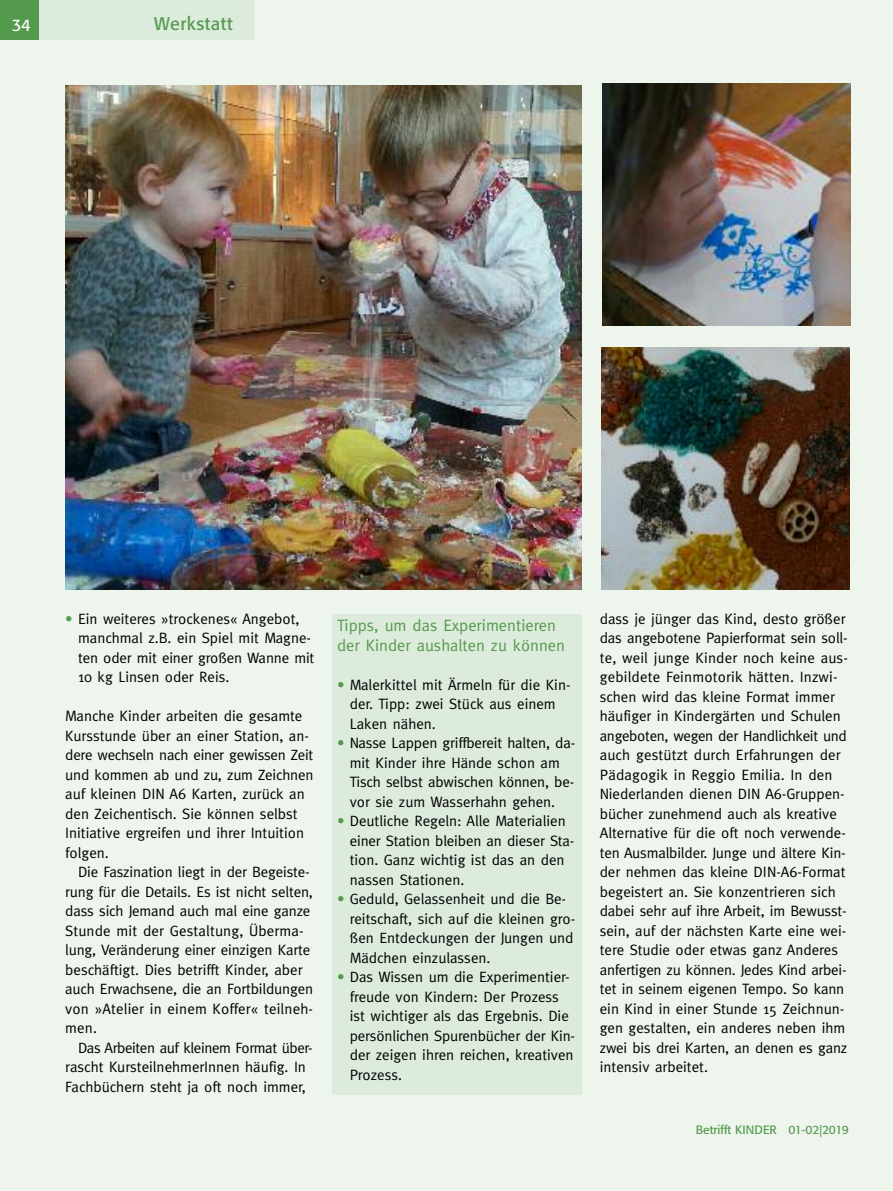
<style>
.page{position:relative;width:893px;height:1191px;background:#eef5ed}
.page>*{position:absolute;margin:0;border:0;box-sizing:border-box;transform-origin:0 0}
.t1{font:18px "Formata";letter-spacing:.03em;color:#549a4d}
.t2{font:16.5px/19.5px "Meta";color:#549a4d}
.t3{font:16.5px "Formata";color:#fff}
.t4{font:15px/19.5px "Meta";color:#000}
.t5{font:12px "Formata";color:#549a4d}
.s1{color:#549a4d}
</style>
<div class="page">
<div style="left:0;top:0;width:255px;height:39px;background:#ddebdc"></div>
<div style="left:0;top:0;width:38px;height:39px;background:#549a4d"></div>
<div style="left:333px;top:613px;width:249px;height:481px;background:#ddebdc"></div>
<img style="left:65px;top:85px;width:517px;height:504px">
<img style="left:602px;top:83px;width:248px;height:242px">
<img style="left:601px;top:348px;width:249px;height:241px">
<p class="t3" style="left:12px;top:18px;width:20px">34</p>
<p class="t1" style="left:154px;top:16px;width:80px">Werkstatt</p>
<p class="t4" style="left:78px;top:608px;width:238px;text-indent:-13px"><span class="s1">•</span> Ein weiteres »trockenes« Angebot, manchmal z.B. ein Spiel mit Magne&shy;ten oder mit einer großen Wanne mit<br>10 kg Linsen oder Reis.</p>
<p class="t4" style="left:65px;top:706px;width:250px">Manche Kinder arbeiten die gesamte Kursstunde über an einer Station, an&shy;dere wechseln nach einer gewissen Zeit und kommen ab und zu, zum Zeichnen auf kleinen DIN A6 Karten, zurück an den Zeichentisch. Sie können selbst Initiative ergreifen und ihrer Intuition folgen.</p>
<p class="t4" style="left:65px;top:862px;width:249px;text-indent:13px">Die Faszination liegt in der Begeiste&shy;rung für die Details. Es ist nicht selten, dass sich Jemand auch mal eine ganze Stunde mit der Gestaltung, Überma&shy;lung, Veränderung einer einzigen Karte beschäftigt. Dies betrifft Kinder, aber auch Erwachsene, die an Fortbildungen von »Atelier in einem Koffer« teilneh&shy;men.</p>
<p class="t4" style="left:65px;top:1037px;width:249px;text-indent:13px">Das Arbeiten auf kleinem Format über&shy;rascht KursteilnehmerInnen häufig. In<br>Fachbüchern steht ja oft noch immer,</p>
<p class="t2" style="left:337px;top:615px;width:229px">Tipps, um das Experimentieren der Kinder aushalten zu können</p>
<p class="t4" style="left:350px;top:675px;width:222px;text-indent:-13px"><span class="s1">•</span> Malerkittel mit Ärmeln für die Kin&shy;der. Tipp: zwei Stück aus einem<br>Laken nähen.</p>
<p class="t4" style="left:350px;top:733px;width:227px;text-indent:-13px"><span class="s1">•</span> Nasse Lappen griffbereit halten, da&shy;mit Kinder ihre Hände schon am Tisch selbst abwischen können, be&shy;vor sie zum Wasserhahn gehen.</p>
<p class="t4" style="left:350px;top:811px;width:226px;text-indent:-13px"><span class="s1">•</span> Deutliche Regeln: Alle Materialien einer Station bleiben an dieser Sta&shy;tion. Ganz wichtig ist das an den nassen Stationen.</p>
<p class="t4" style="left:350px;top:889px;width:227px;text-indent:-13px"><span class="s1">•</span> Geduld, Gelassenheit und die Be&shy;reitschaft, sich auf die kleinen gro&shy;ßen Entdeckungen der Jungen und<br>Mädchen einzulassen.</p>
<p class="t4" style="left:350px;top:967px;width:227px;text-indent:-13px"><span class="s1">•</span> Das Wissen um die Experimentier&shy;freude von Kindern: Der Prozess ist wichtiger als das Ergebnis. Die persönlichen Spurenbücher der Kin&shy;der zeigen ihren reichen, kreativen<br>Prozess.</p>
<p class="t4" style="left:600px;top:608px;width:250px">dass je jünger das Kind, desto größer das angebotene Papierformat sein soll&shy;te, weil junge Kinder noch keine aus&shy;gebildete Feinmotorik hätten. Inzwi&shy;schen wird das kleine Format immer häufiger in Kindergärten und Schulen angeboten, wegen der Handlichkeit und auch gestützt durch Erfahrungen der Pädagogik in Reggio Emilia. In den Niederlanden dienen DIN A6-Gruppen&shy;bücher zunehmend auch als kreative Alternative für die oft noch verwende&shy;ten Ausmalbilder. Junge und ältere Kin&shy;der nehmen das kleine DIN-A6-Format begeistert an. Sie konzentrieren sich dabei sehr auf ihre Arbeit, im Bewusst&shy;sein, auf der nächsten Karte eine wei&shy;tere Studie oder etwas ganz Anderes anfertigen zu können. Jedes Kind arbei&shy;tet in seinem eigenen Tempo. So kann ein Kind in einer Stunde 15 Zeichnun&shy;gen gestalten, ein anderes neben ihm zwei bis drei Karten, an denen es ganz intensiv arbeitet.</p>
<p class="t5" style="left:696px;top:1124px;width:155px">Betrifft KINDER 01-02|2019</p>
</div>
